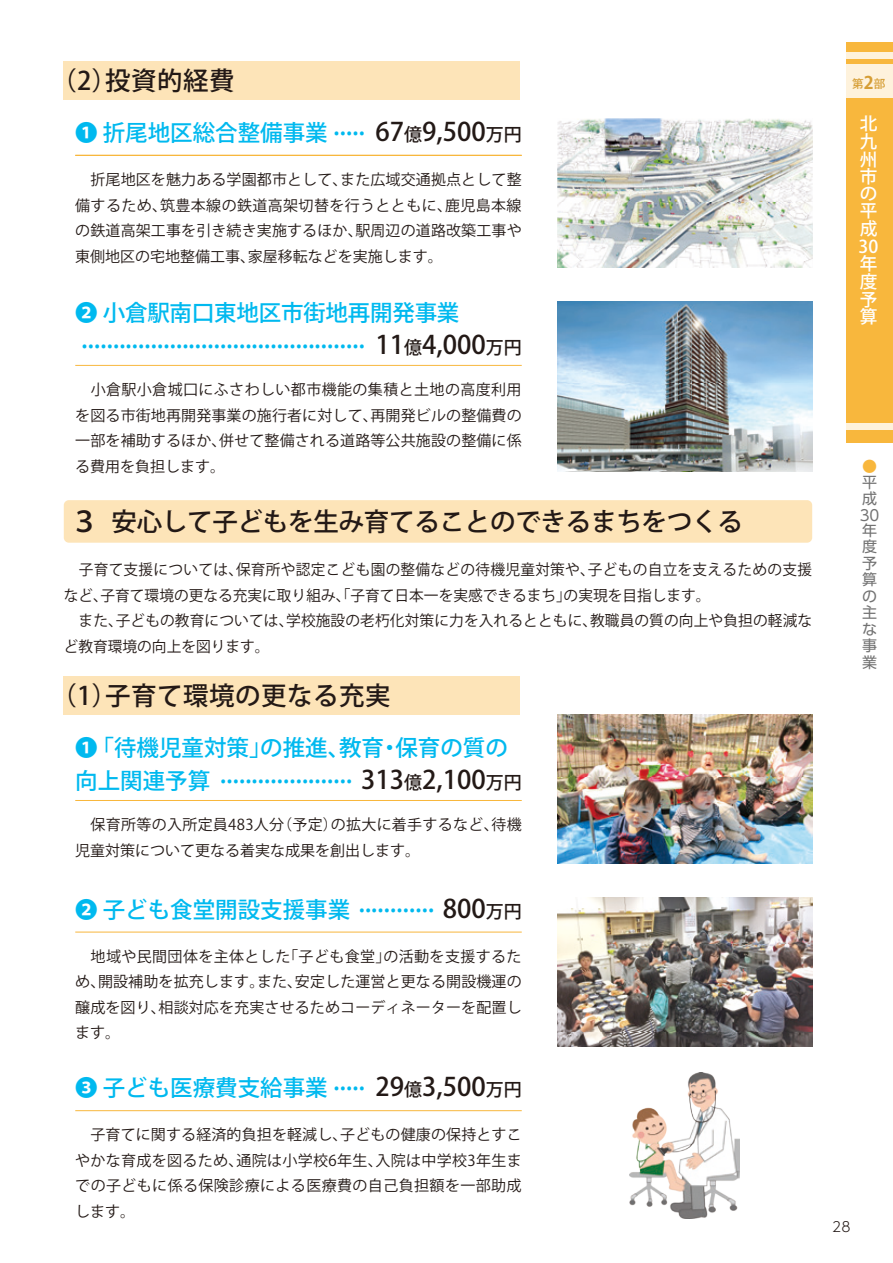
<style>
.page{position:relative;width:893px;height:1263px;background:#fff}
.page>*{position:absolute;margin:0;border:0;box-sizing:border-box;transform-origin:0 0}
.t1{font:500 25.5px "Koz Go Pro";color:#00b9ef}
.t2{font:500 25.5px "Koz Go Pro";letter-spacing:-.01em;color:#231916}
.t3{font:500 25.5px "Koz Go Pro";letter-spacing:.02em;color:#231916}
.t4{font:500 22.5px "Koz Go Pro";color:#00b9ef}
.t5{font:17.55px/17.4px "Koz Go Pr 6 N Medium 90 pv RKSJ V";color:#fff;text-align:justify}
.t6{font:17.55px/17.5px "Koz Go Pr 6 N Regular 90 pv RKSJ V";color:#231916}
.t7{font:17.55px "Koz Go Pr 6 N Medium 90 pv RKSJ H";color:#fff}
.t8{font:17.55px "Koz Go Pr 6 N Regular 90 pv RKSJ V";color:#f8b73d}
.t9{font:15px/25.5px "Koz Go Pro";letter-spacing:.01em;color:#231916;text-align:justify}
.t10{font:15px/16.5px "UD Shin Go Pro";color:#727272}
.t11{font:15px "UD Shin Go Pro";color:#f8b73d}
.t12{font:300 13.8px "UD Shin Go Pro";color:#231916}
.t13{font:11.55px "Koz Go Pr 6 N Medium 90 pv RKSJ H";color:#d69e35}
.s1{font-size:25.5px}
.s2{font-size:25.5px;color:#231916}
.s3{font-size:18px;color:#231916}
.s4{color:#231916}
.s5{font-size:28.5px}
.s6{font-size:22.5px}
.s7{font-family:"Koz Go Pr 6 N Bold 90 pv RKSJ H";font-size:17.25px}
</style>
<div class="page">
<div style="left:64px;top:500px;width:748px;height:43px;background:#fde4b8;border-radius:5px"></div>
<div style="left:64px;top:62px;width:456px;height:38px;background:#fde4b8"></div>
<img style="left:557px;top:301px;width:255px;height:170px">
<img style="left:557px;top:118px;width:255px;height:149px">
<img style="left:557px;top:715px;width:255px;height:149px">
<img style="left:557px;top:898px;width:255px;height:149px">
<div style="left:64px;top:677px;width:456px;height:38px;background:#fde4b8"></div>
<hr style="left:75px;top:365px;width:447px;height:1px;background:#f8b73d">
<hr style="left:75px;top:800px;width:447px;height:1px;background:#f8b73d">
<hr style="left:75px;top:932px;width:447px;height:1px;background:#f8b73d">
<hr style="left:75px;top:1110px;width:447px;height:1px;background:#f8b73d">
<img style="left:630px;top:1072px;width:109px;height:146px">
<hr style="left:75px;top:155px;width:447px;height:1px;background:#f8b73d">
<div style="left:846px;top:43px;width:47px;height:400px;background:#f8b73d"></div>
<div style="left:846px;top:64px;width:47px;height:34px;background:#fef2dc"></div>
<div style="left:846px;top:53px;width:47px;height:6px;background:#fef2dc"></div>
<div style="left:846px;top:423px;width:47px;height:6px;background:#fef2dc"></div>
<h1 class="t2" style="left:51px;top:65px;width:185px">（2）投資的経費</h1>
<h2 class="t4" style="left:75px;top:119px;width:448px">❶ 折尾地区総合整備事業 <span class="s1">·····</span> <span class="s2">67</span><span class="s3">億</span><span class="s2">9,500</span><span class="s3">万円</span></h2>
<p class="t9" style="left:75px;top:167px;width:448px">　折尾地区を魅力ある学園都市として、また広域交通拠点として整備するため、筑豊本線の鉄道高架切替を行うとともに、鹿児島本線の鉄道高架工事を引き続き実施するほか、駅周辺の道路改築工事や東側地区の宅地整備工事、家屋移転などを実施します。</p>
<h2 class="t4" style="left:75px;top:298px;width:386px">❷ 小倉駅南口東地区市街地再開発事業</h2>
<h1 class="t1" style="left:82px;top:328px;width:442px">············································· <span class="s4">11</span><span class="s3">億</span><span class="s4">4,000</span><span class="s3">万円</span></h1>
<p class="t9" style="left:75px;top:377px;width:448px">　小倉駅小倉城口にふさわしい都市機能の集積と土地の高度利用を図る市街地再開発事業の施行者に対して、再開発ビルの整備費の一部を補助するほか、併せて整備される道路等公共施設の整備に係る費用を負担します。</p>
<h1 class="t2" style="left:70px;top:506px;width:674px"><span class="s5">３</span> 安心して子どもを生み育てることのできるまちをつくる</h1>
<p class="t9" style="left:64px;top:557px;width:750px;text-align:left">　子育て支援については、保育所や認定こども園の整備などの待機児童対策や、子どもの自立を支えるための支援など、子育て環境の更なる充実に取り組み、「子育て日本一を実感できるまち」の実現を目指します。<br>　また、子どもの教育については、学校施設の老朽化対策に力を入れるとともに、教職員の質の向上や負担の軽減など教育環境の向上を図ります。</p>
<h1 class="t3" style="left:51px;top:680px;width:341px">（1）子育て環境の更なる充実</h1>
<h2 class="t4" style="left:75px;top:733px;width:434px">❶ 「待機児童対策」の推進、教育・保育の質の</h2>
<h1 class="t1" style="left:75px;top:763px;width:448px"><span class="s6">向上関連予算</span> ····················· <span class="s4">313</span><span class="s3">億</span><span class="s4">2,100</span><span class="s3">万円</span></h1>
<p class="t9" style="left:75px;top:812px;width:448px">　保育所等の入所定員483人分（予定）の拡大に着手するなど、待機児童対策について更なる着実な成果を創出します。</p>
<h2 class="t4" style="left:75px;top:895px;width:448px">❷ 子ども食堂開設支援事業 <span class="s1">············</span> <span class="s2">800</span><span class="s3">万円</span></h2>
<p class="t9" style="left:75px;top:944px;width:448px">　地域や民間団体を主体とした「子ども食堂」の活動を支援するため、開設補助を拡充します。また、安定した運営と更なる開設機運の醸成を図り、相談対応を充実させるためコーディネーターを配置します。</p>
<h2 class="t4" style="left:75px;top:1074px;width:448px">❸ 子ども医療費支給事業 <span class="s1">·····</span> <span class="s2">29</span><span class="s3">億</span><span class="s2">3,500</span><span class="s3">万円</span></h2>
<p class="t9" style="left:75px;top:1122px;width:448px">　子育てに関する経済的負担を軽減し、子どもの健康の保持とすこやかな育成を図るため、通院は小学校6年生、入院は中学校3年生までの子どもに係る保険診療による医療費の自己負担額を一部助成します。</p>
<p class="t13" style="left:852px;top:77px;width:34px">第<span class="s7">2</span>部</p>
<p class="t5" style="left:860px;top:116px;width:19px">北九州市の平成</p>
<p class="t7" style="left:859px;top:236px;width:21px">30</p>
<p class="t5" style="left:860px;top:255px;width:19px">年度予算</p>
<p class="t11" style="left:862px;top:455px;width:16px">●</p>
<p class="t10" style="left:860px;top:474px;width:21px">平成<br>30</p>
<p class="t10" style="left:862px;top:522px;width:16px;text-align:justify">年度予算の主な事業</p>
<p class="t8" style="left:860px;top:460px;width:18px">●</p>
<p class="t6" style="left:860px;top:479px;width:19px">これからの北九州に必要</p>
<p class="t12" style="left:832px;top:1215px;width:20px">28</p>
</div>
